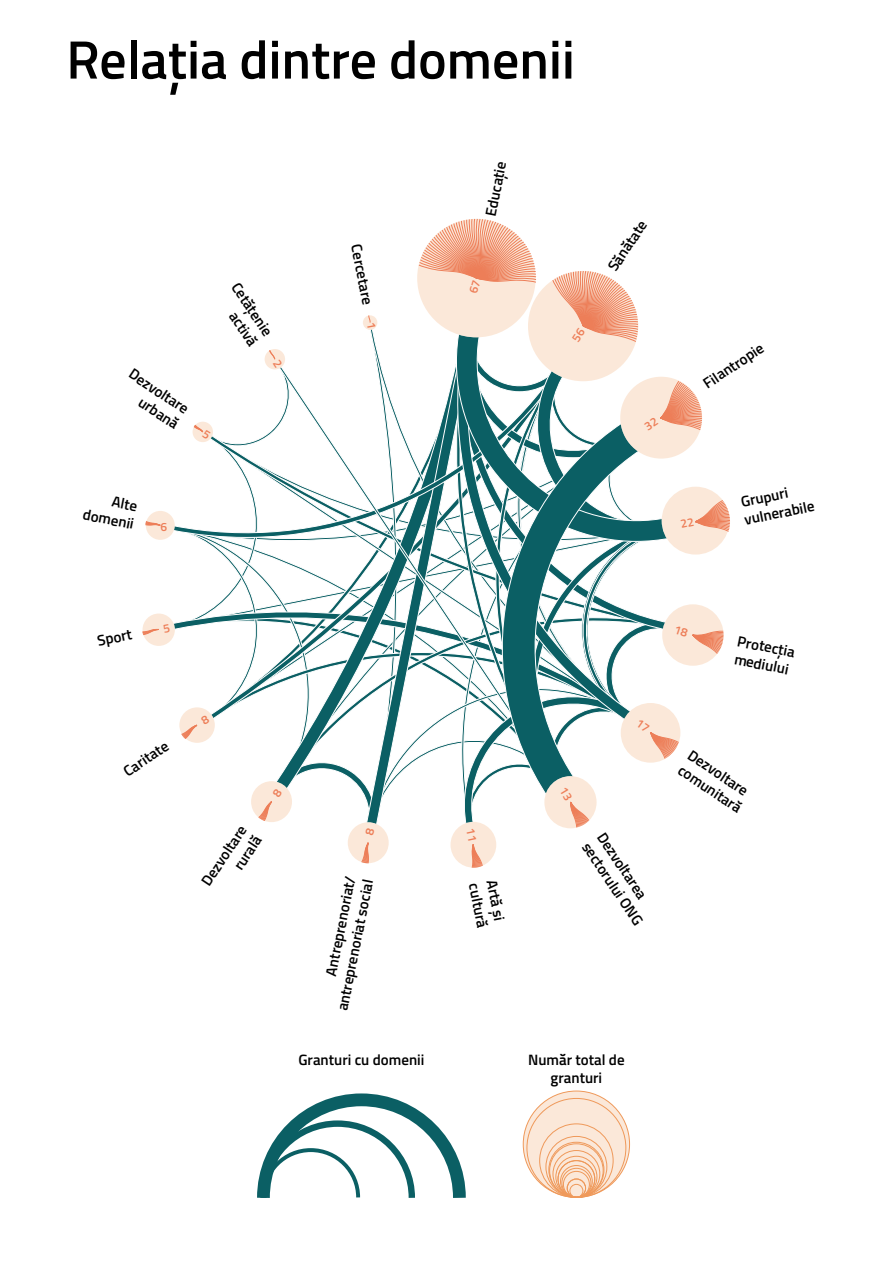
<style>
.page{position:relative;width:893px;height:1263px;background:#fff}
.page>*{position:absolute;margin:0;border:0;box-sizing:border-box;transform-origin:0 0}
.t1{font:600 54px "Titillium Web";color:#000}
.t2{font:600 15px/18px "Titillium Web";color:#000}
.t3{font:600 12px "Titillium Web";color:#ed7e58}
</style>
<div class="page">
<svg style="left:257px;top:1093px;width:209px;height:105px"></svg>
<svg style="left:523px;top:1091px;width:106px;height:106px;background:#f8dbc4"></svg>
<div style="left:562px;top:1168px;width:29px;height:29px;border:1px solid #ef995a;border-radius:50%"></div>
<div style="left:556px;top:1156px;width:41px;height:41px;border:1px solid #ef995a;border-radius:50%"></div>
<div style="left:553px;top:1150px;width:47px;height:47px;border:1px solid #ef995a;border-radius:50%"></div>
<div style="left:570px;top:1184px;width:13px;height:13px;border:1px solid #ef995a;border-radius:50%"></div>
<div style="left:558px;top:1160px;width:37px;height:37px;border:1px solid #ef995a;border-radius:50%"></div>
<div style="left:546px;top:1136px;width:61px;height:61px;border:1px solid #ef995a;border-radius:50%"></div>
<div style="left:567px;top:1179px;width:19px;height:18px;border:1px solid #ef995a;border-radius:50%"></div>
<div style="left:563px;top:1171px;width:27px;height:26px;border:1px solid #ef995a;border-radius:50%"></div>
<div style="left:560px;top:1165px;width:32px;height:32px;border:1px solid #ef995a;border-radius:50%"></div>
<div style="left:549px;top:1142px;width:55px;height:55px;border:1px solid #ef995a;border-radius:50%"></div>
<svg style="left:142px;top:218px;width:588px;height:650px"></svg>
<h1 class="t1" style="left:66px;top:19px;width:510px">Relația dintre domenii</h1>
<p class="t2" style="left:136px;top:364px;width:71px;text-align:right;rotate:34deg">Dezvoltare urbană</p>
<p class="t2" style="left:88px;top:487px;width:53px;text-align:right;rotate:11deg">Alte domenii</p>
<p class="t3" style="left:160px;top:517px;width:8px">6</p>
<p class="t2" style="left:243px;top:278px;width:63px;text-align:right;rotate:56deg">Cetățenie activă</p>
<p class="t2" style="left:366px;top:243px;width:63px;rotate:79deg">Cercetare</p>
<p class="t2" style="left:481px;top:214px;width:57px;rotate:-79deg">Educație</p>
<p class="t2" style="left:603px;top:264px;width:59px;rotate:-56deg">Sănătate</p>
<p class="t2" style="left:699px;top:377px;width:71px;rotate:-34deg">Filantropie</p>
<p class="t2" style="left:739px;top:492px;width:73px;rotate:-11deg">Grupuri vulnerabile</p>
<p class="t2" style="left:96px;top:631px;width:36px;rotate:-11deg">Sport</p>
<p class="t2" style="left:120px;top:765px;width:52px;rotate:-34deg">Caritate</p>
<p class="t2" style="left:197px;top:878px;width:71px;text-align:right;rotate:-56deg">Dezvoltare rurală</p>
<p class="t2" style="left:315px;top:1005px;width:135px;text-align:right;rotate:-79deg">Antreprenoriat/ antreprenoriat social</p>
<p class="t2" style="left:501px;top:878px;width:47px;rotate:79deg">Artă și cultură</p>
<p class="t2" style="left:609px;top:828px;width:98px;rotate:56deg">Dezvoltarea sectorului ONG</p>
<p class="t2" style="left:298px;top:1049px;width:127px">Granturi cu domenii</p>
<p class="t2" style="left:528px;top:1049px;width:98px;text-align:center">Număr total de granturi</p>
<p class="t2" style="left:739px;top:631px;width:60px;rotate:11deg">Protecția mediului</p>
<p class="t2" style="left:695px;top:745px;width:75px;rotate:34deg">Dezvoltare comunitară</p>
</div>
